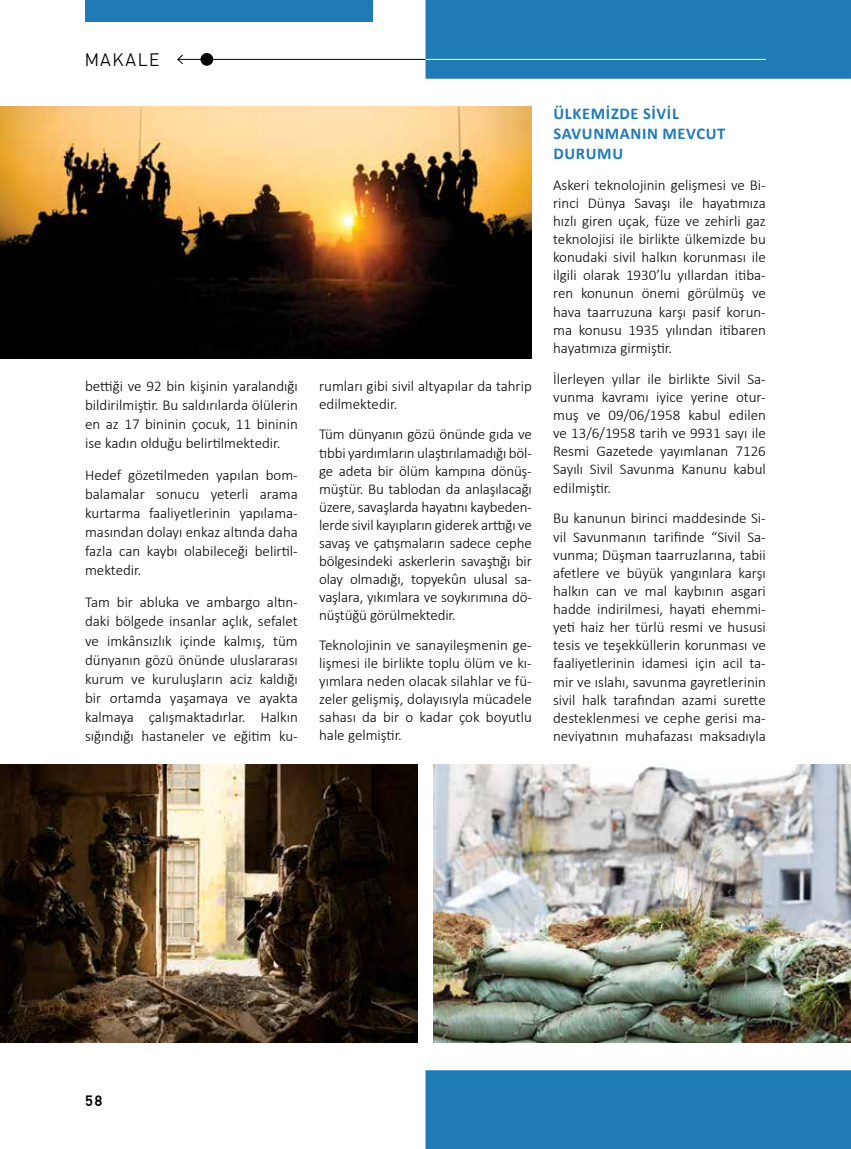
<style>
.page{position:relative;width:851px;height:1149px;background:#fff}
.page>*{position:absolute;margin:0;border:0;box-sizing:border-box;transform-origin:0 0}
.t1{font:300 18px "PF Din Text Pro";letter-spacing:.1em;color:#000}
.t2{font:700 16.5px/20px "Calibri";letter-spacing:.04em;color:#1f7ab6}
.t3{font:300 15px/18.1px "Calibri";color:#000;text-align:justify}
.t4{font:500 15px "PF Din Text Pro";color:#000}
</style>
<div class="page">
<svg style="left:425px;top:0;width:425px;height:1148px"></svg>
<div style="left:85px;top:0;width:288px;height:21px;background:#1f7ab6"></div>
<hr style="left:425px;top:59px;width:340px;height:1px;background:#fff">
<div style="left:200px;top:53px;width:13px;height:13px;background:#000;border-radius:50%"></div>
<hr style="left:178px;top:59px;width:247px;height:1px;background:#000">
<svg style="left:177px;top:54px;width:6px;height:10px"></svg>
<img style="left:0;top:106px;width:531px;height:252px">
<img style="left:0;top:764px;width:417px;height:278px">
<img style="left:434px;top:764px;width:416px;height:278px">
<p class="t1" style="left:85px;top:50px;width:76px">MAKALE</p>
<p class="t3" style="left:85px;top:376px;width:214px;line-height:19px">bettiği ve 92 bin kişinin yaralandığı bildirilmiştir. Bu saldırılarda ölülerin en az 17 bininin çocuk, 11 bininin ise kadın olduğu belirtilmektedir.</p>
<p class="t3" style="left:85px;top:465px;width:214px;line-height:19px">Hedef gözetilmeden yapılan bom&shy;balamalar sonucu yeterli arama kurtarma faaliyetlerinin yapılama&shy;masından dolayı enkaz altında daha fazla can kaybı olabileceği belirtil&shy;mektedir.</p>
<p class="t3" style="left:85px;top:592px;width:214px;line-height:19px">Tam bir abluka ve ambargo altın&shy;daki bölgede insanlar açlık, sefalet ve imkânsızlık içinde kalmış, tüm dünyanın gözü önünde uluslararası kurum ve kuruluşların aciz kaldığı bir ortamda yaşamaya ve ayakta kalmaya çalışmaktadırlar. Halkın sığındığı hastaneler ve eğitim ku-</p>
<p class="t3" style="left:319px;top:376px;width:214px">rumları gibi sivil altyapılar da tahrip edilmektedir.</p>
<p class="t3" style="left:319px;top:425px;width:214px">Tüm dünyanın gözü önünde gıda ve tıbbi yardımların ulaştırılamadığı böl&shy;ge adeta bir ölüm kampına dönüş&shy;müştür. Bu tablodan da anlaşılacağı üzere, savaşlarda hayatını kaybeden&shy;lerde sivil kayıpların giderek arttığı ve savaş ve çatışmaların sadece cephe bölgesindeki askerlerin savaştığı bir olay olmadığı, topyekûn ulusal sa&shy;vaşlara, yıkımlara ve soykırımına dö&shy;nüştüğü görülmektedir.</p>
<p class="t3" style="left:319px;top:636px;width:214px">Teknolojinin ve sanayileşmenin ge&shy;lişmesi ile birlikte toplu ölüm ve kı&shy;yımlara neden olacak silahlar ve fü&shy;zeler gelişmiş, dolayısıyla mücadele sahası da bir o kadar çok boyutlu hale gelmiştir.</p>
<p class="t2" style="left:553px;top:103px;width:173px">ÜLKEMİZDE SİVİL<br>SAVUNMANIN MEVCUT<br>DURUMU</p>
<p class="t3" style="left:553px;top:175px;width:214px">Askeri teknolojinin gelişmesi ve Bi&shy;rinci Dünya Savaşı ile hayatımıza hızlı giren uçak, füze ve zehirli gaz teknolojisi ile birlikte ülkemizde bu konudaki sivil halkın korunması ile ilgili olarak 1930’lu yıllardan itiba&shy;ren konunun önemi görülmüş ve hava taarruzuna karşı pasif korun&shy;ma konusu 1935 yılından itibaren hayatımıza girmiştir.</p>
<p class="t3" style="left:553px;top:369px;width:214px">İlerleyen yıllar ile birlikte Sivil Sa&shy;vunma kavramı iyice yerine otur&shy;muş ve 09/06/1958 kabul edilen ve 13/6/1958 tarih ve 9931 sayı ile Resmi Gazetede yayımlanan 7126<br>Sayılı Sivil Savunma Kanunu kabul edilmiştir.</p>
<p class="t3" style="left:553px;top:509px;width:214px">Bu kanunun birinci maddesinde Si&shy;vil Savunmanın tarifinde “Sivil Sa&shy;vunma; Düşman taarruzlarına, tabii afetlere ve büyük yangınlara karşı halkın can ve mal kaybının asgari hadde indirilmesi, hayati ehemmi&shy;yeti haiz her türlü resmi ve hususi tesis ve teşekküllerin korunması ve faaliyetlerinin idamesi için acil ta&shy;mir ve ıslahı, savunma gayretlerinin sivil halk tarafından azami surette desteklenmesi ve cephe gerisi ma&shy;neviyatının muhafazası maksadıyla</p>
<p class="t4" style="left:85px;top:1091px;width:19px">58</p>
</div>
